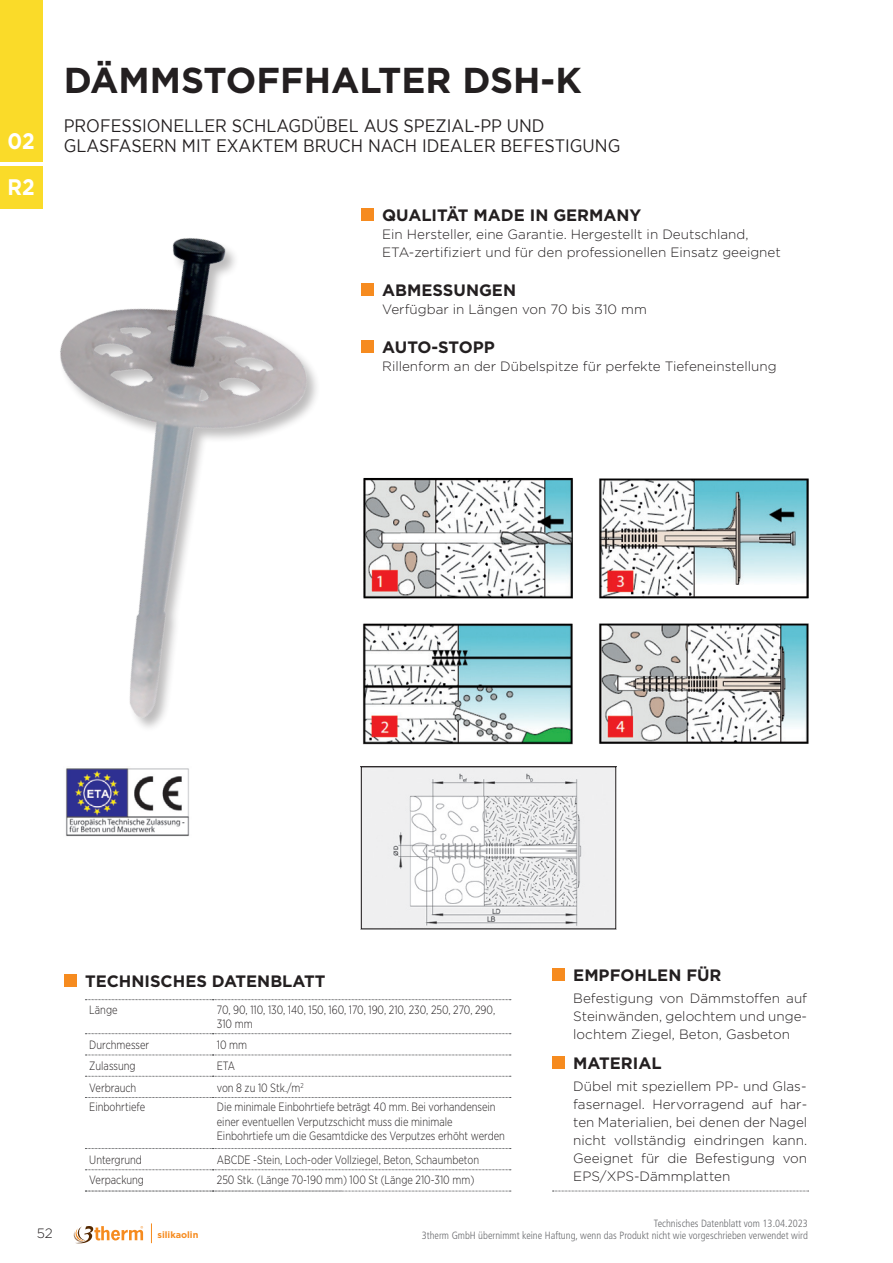
<style>
.page{position:relative;width:893px;height:1263px;background:#fff}
.page>*{position:absolute;margin:0;border:0;box-sizing:border-box;transform-origin:0 0}
.t1{font:700 36px "Gotham";color:#231f20}
.t2{font:700 22.5px "Gotham";color:#fff;scale:.9 1}
.t3{font:18px/19.5px "Gotham";color:#231f20;scale:.9 1}
.t4{font:700 16.5px "Gotham";color:#231f20}
.t5{font:300 13.5px/18px "Gotham";color:#231f20;text-align:justify}
.t6{font:300 12px/14.4px "Gotham Narrow";color:#231f20;scale:.9 1}
.t7{font:300 condensed 10.5px "Frutiger";color:#6c6d70}
.t8{font:700 9.15px "Gotham";color:#f68b1f}
</style>
<div class="page">
<svg style="left:73px;top:1226px;width:70px;height:18px"></svg>
<svg style="left:151px;top:1223px;width:1px;height:20px"></svg>
<div style="left:0;top:0;width:43px;height:162px;background:#fadb29"></div>
<div style="left:64px;top:974px;width:13px;height:12px;background:#f68b1f"></div>
<div style="left:552px;top:968px;width:13px;height:13px;background:#f68b1f"></div>
<div style="left:552px;top:1056px;width:13px;height:13px;background:#f68b1f"></div>
<svg style="left:85px;top:999px;width:426px;height:1px"></svg>
<svg style="left:85px;top:1033px;width:426px;height:1px"></svg>
<svg style="left:85px;top:1055px;width:426px;height:1px"></svg>
<svg style="left:85px;top:1076px;width:426px;height:1px"></svg>
<svg style="left:85px;top:1097px;width:426px;height:1px"></svg>
<svg style="left:85px;top:1148px;width:426px;height:1px"></svg>
<svg style="left:85px;top:1169px;width:426px;height:1px"></svg>
<svg style="left:85px;top:1191px;width:426px;height:1px"></svg>
<img style="left:424px;top:477px;width:149px;height:122px">
<img style="left:599px;top:478px;width:210px;height:121px">
<img style="left:599px;top:623px;width:210px;height:121px">
<img style="left:363px;top:768px;width:251px;height:159px">
<div style="left:361px;top:766px;width:255px;height:163px;border:1px solid #231f20"></div>
<img style="left:66px;top:768px;width:124px;height:69px">
<img style="left:363px;top:623px;width:210px;height:122px">
<img style="left:0;top:166px;width:424px;height:574px">
<svg style="left:552px;top:1191px;width:257px;height:1px"></svg>
<h2 class="t2" style="left:8px;top:126px;width:32px">02</h2>
<h2 class="t2" style="left:8px;top:172px;width:32px">R2</h2>
<h1 class="t1" style="left:64px;top:56px;width:519px">DÄMMSTOFFHALTER DSH-K</h1>
<h3 class="t3" style="left:64px;top:116px;width:620px">PROFESSIONELLER SCHLAGDÜBEL AUS SPEZIAL-PP UND<br>GLASFASERN MIT EXAKTEM BRUCH NACH IDEALER BEFESTIGUNG</h3>
<p class="t4" style="left:382px;top:204px;width:261px">QUALITÄT MADE IN GERMANY</p>
<p class="t5" style="left:382px;top:225px;width:400px">Ein Hersteller, eine Garantie. Hergestellt in Deutschland,<br>ETA-zertifiziert und für den professionellen Einsatz geeignet</p>
<p class="t4" style="left:382px;top:279px;width:135px">ABMESSUNGEN</p>
<p class="t5" style="left:382px;top:300px;width:266px">Verfügbar in Längen von 70 bis 310 mm</p>
<p class="t4" style="left:382px;top:336px;width:114px">AUTO-STOPP</p>
<p class="t5" style="left:382px;top:357px;width:396px">Rillenform an der Dübelspitze für perfekte Tiefeneinstellung</p>
<p class="t4" style="left:85px;top:970px;width:242px">TECHNISCHES DATENBLATT</p>
<p class="t6" style="left:89px;top:1002px;width:33px">Länge</p>
<p class="t6" style="left:217px;top:1002px;width:311px">70, 90, 110, 130, 140, 150, 160, 170, 190, 210, 230, 250, 270, 290,<br>310 mm</p>
<p class="t6" style="left:89px;top:1037px;width:68px">Durchmesser</p>
<p class="t6" style="left:217px;top:1037px;width:35px">10 mm</p>
<p class="t6" style="left:89px;top:1059px;width:53px">Zulassung</p>
<p class="t6" style="left:217px;top:1059px;width:22px">ETA</p>
<p class="t6" style="left:89px;top:1080px;width:54px">Verbrauch</p>
<p class="t6" style="left:217px;top:1080px;width:98px">von 8 zu 10 Stk./m<sup>2</sup></p>
<p class="t6" style="left:89px;top:1100px;width:64px">Einbohrtiefe</p>
<p class="t6" style="left:217px;top:1100px;width:322px">Die minimale Einbohrtiefe beträgt 40 mm. Bei vorhandensein einer eventuellen Verputzschicht muss die minimale<br>Einbohrtiefe um die Gesamtdicke des Verputzes erhöht werden</p>
<p class="t6" style="left:89px;top:1152px;width:60px">Untergrund</p>
<p class="t6" style="left:217px;top:1152px;width:293px">ABCDE -Stein, Loch-oder Vollziegel, Beton, Schaumbeton</p>
<p class="t6" style="left:89px;top:1172px;width:62px">Verpackung</p>
<p class="t6" style="left:217px;top:1172px;width:288px">250 Stk. (Länge 70-190 mm) 100 St (Länge 210-310 mm)</p>
<p class="t4" style="left:573px;top:964px;width:150px">EMPFOHLEN FÜR</p>
<p class="t5" style="left:573px;top:989px;width:235px">Befestigung von Dämmstoffen auf Steinwänden, gelochtem und unge&shy;lochtem Ziegel, Beton, Gasbeton</p>
<p class="t4" style="left:573px;top:1052px;width:90px">MATERIAL</p>
<p class="t5" style="left:573px;top:1077px;width:235px">Dübel mit speziellem PP- und Glas&shy;fasernagel. Hervorragend auf har&shy;ten Materialien, bei denen der Nagel nicht vollständig eindringen kann.<br>Geeignet für die Befestigung von EPS/XPS-Dämmplatten</p>
<p class="t5" style="left:37px;top:1224px;width:17px">52</p>
<p class="t8" style="left:157px;top:1229px;width:42px">silikaolin</p>
<p class="t7" style="left:654px;top:1218px;width:156px">Technisches Datenblatt vom 13.04.2023</p>
<p class="t7" style="left:422px;top:1229px;width:388px">3therm GmbH übernimmt keine Haftung, wenn das Produkt nicht wie vorgeschrieben verwendet wird</p>
</div>
